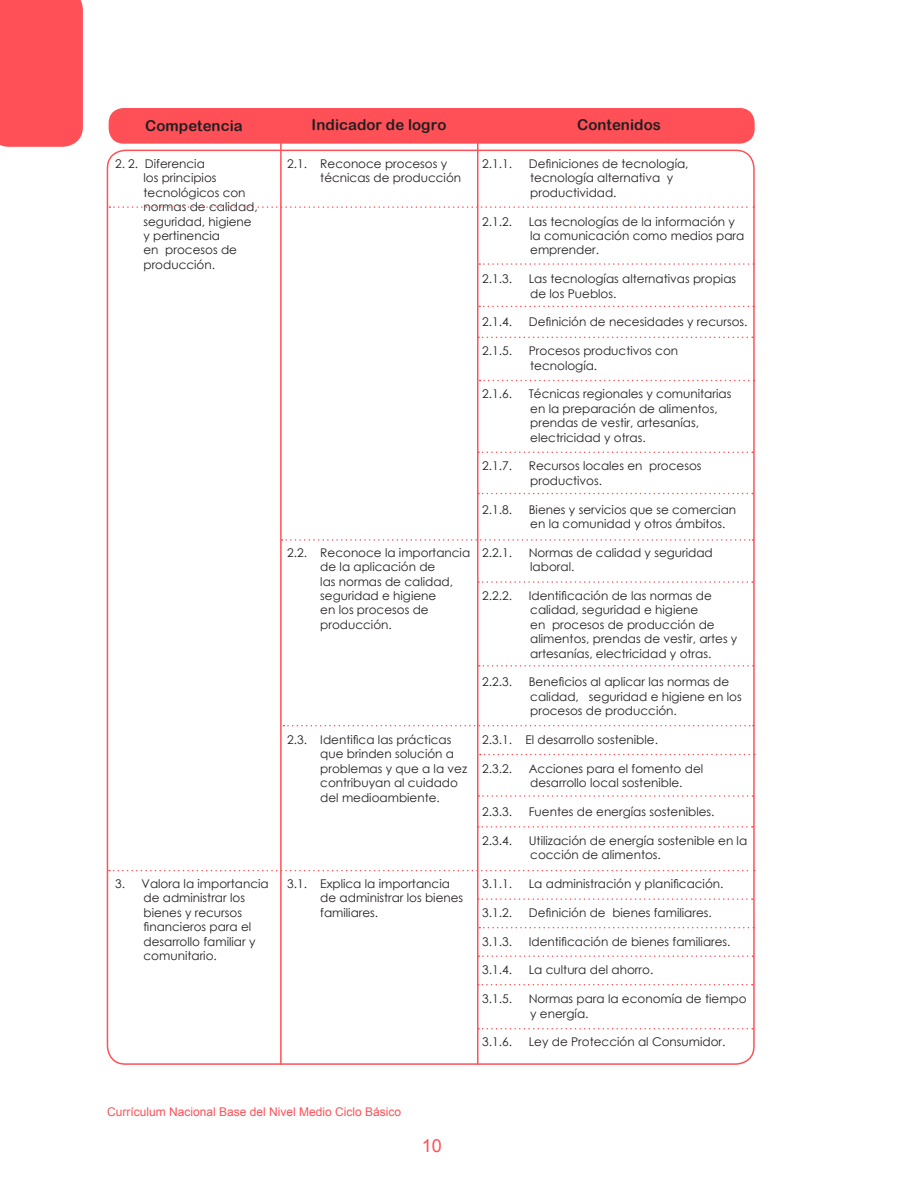
<style>
.page{position:relative;width:918px;height:1188px;background:#fff}
.page>*{position:absolute;margin:0;border:0;box-sizing:border-box;transform-origin:0 0}
.t1{font:18px "Arial";color:#ff5057}
.t2{font:15px "Arial Rounded MT Bold";letter-spacing:.005em;color:#231f20}
.texto_de_tablas{font:12px/14.4px "Century Gothic";color:#231f20}
.t3{font:12px "Arial";color:#ff5057}
</style>
<div class="page">
<div style="left:0;top:0;width:83px;height:147px;background:#ff5057"></div>
<div style="left:109px;top:108px;width:646px;height:36px;background:#ff5057;border-radius:15px"></div>
<hr style="left:280px;top:109px;width:2px;height:956px;background:#ff5057">
<hr style="left:477px;top:109px;width:1px;height:956px;background:#ff5057">
<svg style="left:109px;top:206px;width:645px;height:2px"></svg>
<svg style="left:479px;top:263px;width:275px;height:2px"></svg>
<svg style="left:479px;top:306px;width:275px;height:1px"></svg>
<svg style="left:478px;top:337px;width:275px;height:1px"></svg>
<svg style="left:480px;top:380px;width:275px;height:1px"></svg>
<svg style="left:478px;top:452px;width:275px;height:1px"></svg>
<svg style="left:478px;top:493px;width:275px;height:1px"></svg>
<svg style="left:479px;top:665px;width:275px;height:2px"></svg>
<svg style="left:480px;top:754px;width:275px;height:1px"></svg>
<svg style="left:478px;top:795px;width:275px;height:2px"></svg>
<svg style="left:478px;top:826px;width:275px;height:2px"></svg>
<svg style="left:478px;top:898px;width:275px;height:2px"></svg>
<svg style="left:479px;top:927px;width:275px;height:1px"></svg>
<svg style="left:478px;top:955px;width:275px;height:2px"></svg>
<svg style="left:478px;top:984px;width:275px;height:1px"></svg>
<svg style="left:109px;top:870px;width:646px;height:1px"></svg>
<svg style="left:283px;top:725px;width:471px;height:1px"></svg>
<svg style="left:282px;top:539px;width:471px;height:2px"></svg>
<svg style="left:478px;top:581px;width:275px;height:2px"></svg>
<svg style="left:478px;top:1028px;width:275px;height:2px"></svg>
<p class="t2" style="left:145px;top:117px;width:99px">Competencia</p>
<p class="t2" style="left:312px;top:116px;width:136px">Indicador de logro</p>
<p class="t2" style="left:577px;top:116px;width:85px">Contenidos</p>
<p class="texto_de_tablas" style="left:144px;top:156px;width:116px;text-indent:-28px">2. 2. Diferencia<br>los principios tecnológicos con normas de calidad, seguridad, higiene y pertinencia<br>en procesos de producción.</p>
<p class="texto_de_tablas" style="left:144px;top:876px;width:127px;text-indent:-28px">3. Valora la importancia de administrar los bienes y recursos financieros para el desarrollo familiar y comunitario.</p>
<p class="texto_de_tablas" style="left:320px;top:156px;width:142px;text-indent:-33px">2.1. Reconoce procesos y técnicas de producción</p>
<p class="texto_de_tablas" style="left:320px;top:545px;width:151px;text-indent:-33px">2.2. Reconoce la importancia de la aplicación de<br>las normas de calidad, seguridad e higiene<br>en los procesos de producción.</p>
<p class="texto_de_tablas" style="left:320px;top:732px;width:148px;text-indent:-33px">2.3. Identifica las prácticas que brinden solución a problemas y que a la vez contribuyan al cuidado del medioambiente.</p>
<p class="texto_de_tablas" style="left:320px;top:876px;width:145px;text-indent:-33px">3.1. Explica la importancia de administrar los bienes familiares.</p>
<p class="texto_de_tablas" style="left:482px;top:156px;width:31px">2.1.1.</p>
<p class="texto_de_tablas" style="left:529px;top:156px;width:161px">Definiciones de tecnología, tecnología alternativa y productividad.</p>
<p class="texto_de_tablas" style="left:482px;top:214px;width:31px">2.1.2.</p>
<p class="texto_de_tablas" style="left:529px;top:214px;width:217px">Las tecnologías de la información y la comunicación como medios para emprender.</p>
<p class="texto_de_tablas" style="left:482px;top:271px;width:31px">2.1.3.</p>
<p class="texto_de_tablas" style="left:529px;top:271px;width:209px">Las tecnologías alternativas propias de los Pueblos.</p>
<p class="texto_de_tablas" style="left:482px;top:315px;width:31px">2.1.4.</p>
<p class="texto_de_tablas" style="left:529px;top:315px;width:220px">Definición de necesidades y recursos.</p>
<p class="texto_de_tablas" style="left:482px;top:343px;width:31px">2.1.5.</p>
<p class="texto_de_tablas" style="left:529px;top:343px;width:151px">Procesos productivos con tecnología.</p>
<p class="texto_de_tablas" style="left:482px;top:387px;width:31px">2.1.6.</p>
<p class="texto_de_tablas" style="left:529px;top:387px;width:204px">Técnicas regionales y comunitarias en la preparación de alimentos, prendas de vestir, artesanías, electricidad y otras.</p>
<p class="texto_de_tablas" style="left:482px;top:459px;width:31px">2.1.7.</p>
<p class="texto_de_tablas" style="left:529px;top:459px;width:174px">Recursos locales en procesos productivos.</p>
<p class="texto_de_tablas" style="left:482px;top:502px;width:31px">2.1.8.</p>
<p class="texto_de_tablas" style="left:529px;top:502px;width:209px">Bienes y servicios que se comercian en la comunidad y otros ámbitos.</p>
<p class="texto_de_tablas" style="left:482px;top:545px;width:31px">2.2.1.</p>
<p class="texto_de_tablas" style="left:529px;top:545px;width:186px">Normas de calidad y seguridad laboral.</p>
<p class="texto_de_tablas" style="left:482px;top:588px;width:31px">2.2.2.</p>
<p class="texto_de_tablas" style="left:529px;top:588px;width:210px">Identificación de las normas de calidad, seguridad e higiene<br>en procesos de producción de alimentos, prendas de vestir, artes y artesanías, electricidad y otras.</p>
<p class="texto_de_tablas" style="left:482px;top:675px;width:31px">2.2.3.</p>
<p class="texto_de_tablas" style="left:529px;top:675px;width:214px">Beneficios al aplicar las normas de calidad, seguridad e higiene en los procesos de producción.</p>
<p class="texto_de_tablas" style="left:482px;top:732px;width:177px">2.3.1. El desarrollo sostenible.</p>
<p class="texto_de_tablas" style="left:482px;top:761px;width:31px">2.3.2.</p>
<p class="texto_de_tablas" style="left:529px;top:761px;width:176px">Acciones para el fomento del desarrollo local sostenible.</p>
<p class="texto_de_tablas" style="left:482px;top:804px;width:31px">2.3.3.</p>
<p class="texto_de_tablas" style="left:529px;top:804px;width:187px">Fuentes de energías sostenibles.</p>
<p class="texto_de_tablas" style="left:482px;top:833px;width:31px">2.3.4.</p>
<p class="texto_de_tablas" style="left:529px;top:833px;width:220px">Utilización de energía sostenible en la cocción de alimentos.</p>
<p class="texto_de_tablas" style="left:482px;top:876px;width:31px">3.1.1.</p>
<p class="texto_de_tablas" style="left:529px;top:876px;width:196px">La administración y planificación.</p>
<p class="texto_de_tablas" style="left:482px;top:905px;width:31px">3.1.2.</p>
<p class="texto_de_tablas" style="left:529px;top:905px;width:185px">Definición de bienes familiares.</p>
<p class="texto_de_tablas" style="left:482px;top:934px;width:31px">3.1.3.</p>
<p class="texto_de_tablas" style="left:529px;top:934px;width:203px">Identificación de bienes familiares.</p>
<p class="texto_de_tablas" style="left:482px;top:963px;width:31px">3.1.4.</p>
<p class="texto_de_tablas" style="left:529px;top:963px;width:126px">La cultura del ahorro.</p>
<p class="texto_de_tablas" style="left:482px;top:991px;width:31px">3.1.5.</p>
<p class="texto_de_tablas" style="left:529px;top:991px;width:219px">Normas para la economía de tiempo y energía.</p>
<p class="texto_de_tablas" style="left:482px;top:1035px;width:31px">3.1.6.</p>
<p class="texto_de_tablas" style="left:529px;top:1035px;width:198px">Ley de Protección al Consumidor.</p>
<p class="t3" style="left:107px;top:1104px;width:296px">Currículum Nacional Base del Nivel Medio Ciclo Básico</p>
<h1 class="t1" style="left:422px;top:1134px;width:22px">10</h1>
</div>
